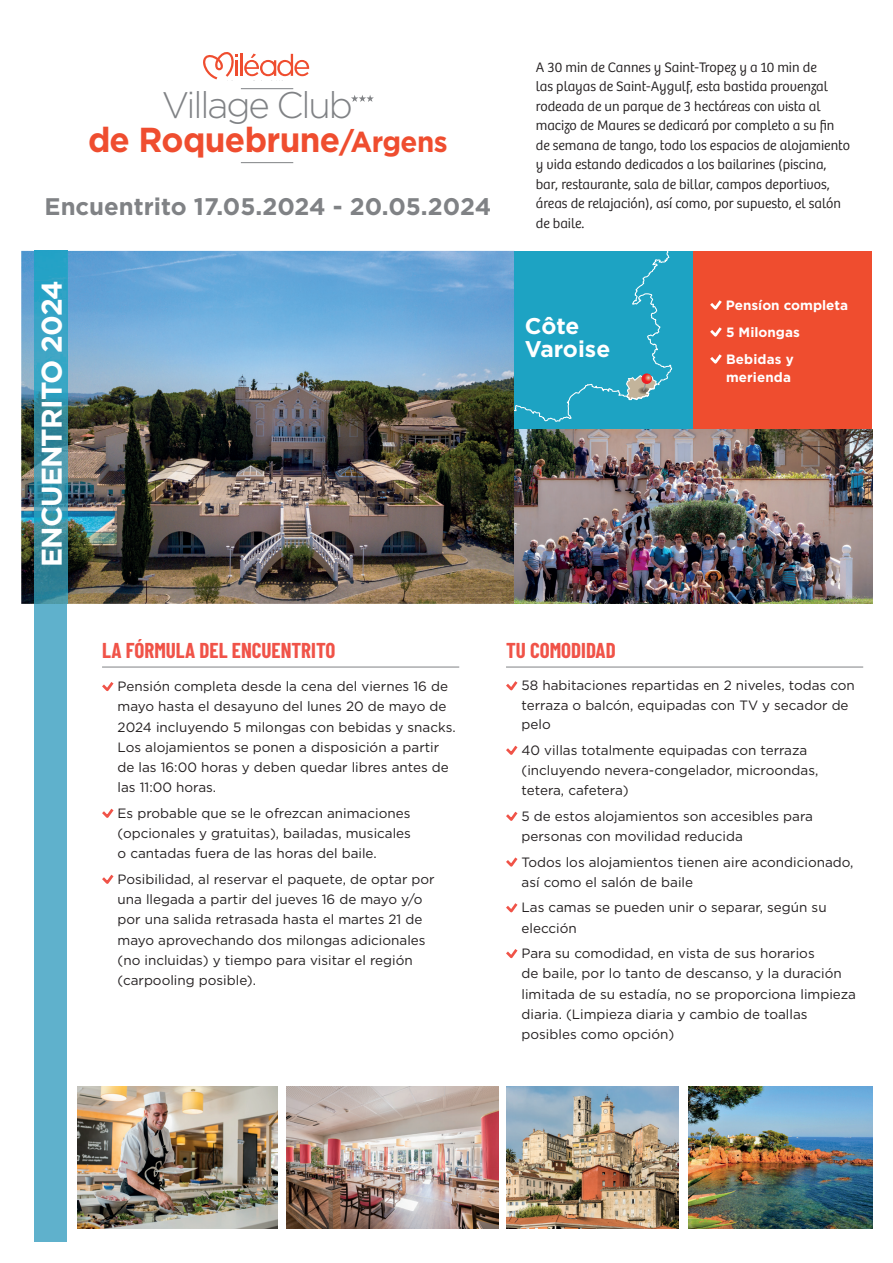
<style>
.page{position:relative;width:893px;height:1263px;background:#fff}
.page>*{position:absolute;margin:0;border:0;box-sizing:border-box;transform-origin:0 0}
.t1{font:300 36.9px "Gotham";letter-spacing:-.06em;color:#808285}
.t2{font:700 34.65px "Gotham";letter-spacing:-.02em;color:#ef4d2f;scale:.96 1}
.t3{font:700 28.5px "Gotham";letter-spacing:-.03em;color:#fff}
.t4{font:700 24px "Gotham";color:#808285}
.t5{font:700 22.8px/22.8px "Gotham";color:#fff}
.t6{font:700 21px "Barlow Condensed";color:#f05348}
.t7{font:300 14.25px/19.5px "Bree";color:#231f20}
.t8{font:13.5px/20.2px "Gotham";color:#231f20}
.t9{font:700 13.5px/27px "Gotham";color:#fff}
.s1{font-size:28.95px}
</style>
<div class="page">
<img style="left:77px;top:1086px;width:200px;height:143px">
<img style="left:286px;top:1086px;width:212px;height:143px">
<img style="left:688px;top:1086px;width:184px;height:143px">
<img style="left:506px;top:1086px;width:172px;height:143px">
<img style="left:21px;top:251px;width:493px;height:353px">
<div style="left:514px;top:251px;width:179px;height:179px;background:#1da3c3"></div>
<svg style="left:514px;top:251px;width:159px;height:171px"></svg>
<div style="left:693px;top:251px;width:179px;height:179px;background:#ef4d2f"></div>
<div style="left:34px;top:604px;width:33px;height:638px;background:#5fb1cc"></div>
<img style="left:34px;top:251px;width:33px;height:353px">
<svg style="left:710px;top:300px;width:12px;height:10px"></svg>
<svg style="left:710px;top:327px;width:12px;height:10px"></svg>
<svg style="left:710px;top:354px;width:12px;height:10px"></svg>
<hr style="left:102px;top:667px;width:357px;height:1px;background:#808285">
<svg style="left:102px;top:682px;width:12px;height:10px"></svg>
<svg style="left:102px;top:808px;width:12px;height:10px"></svg>
<svg style="left:102px;top:874px;width:12px;height:10px"></svg>
<hr style="left:506px;top:667px;width:357px;height:1px;background:#808285">
<svg style="left:506px;top:681px;width:12px;height:10px"></svg>
<svg style="left:506px;top:745px;width:12px;height:10px"></svg>
<svg style="left:506px;top:811px;width:12px;height:10px"></svg>
<svg style="left:506px;top:857px;width:12px;height:10px"></svg>
<svg style="left:506px;top:903px;width:12px;height:10px"></svg>
<svg style="left:506px;top:949px;width:12px;height:10px"></svg>
<hr style="left:241px;top:54px;width:2px;height:22px;background:#ef4d2f">
<svg style="left:244px;top:54px;width:65px;height:22px"></svg>
<svg style="left:203px;top:52px;width:35px;height:27px"></svg>
<svg style="left:351px;top:95px;width:23px;height:7px"></svg>
<hr style="left:241px;top:88px;width:52px;height:1px;background:#808285">
<hr style="left:241px;top:162px;width:52px;height:1px;background:#808285">
<img style="left:514px;top:430px;width:358px;height:174px">
<h1 class="t1" style="left:162px;top:82px;width:193px">Village Club</h1>
<h2 class="t2" style="left:88px;top:117px;width:376px">de Roquebrune<span class="s1">/Argens</span></h2>
<h3 class="t4" style="left:45px;top:191px;width:448px">Encuentrito 17.05.2024 - 20.05.2024</h3>
<h3 class="t3" style="left:33px;top:567px;width:289px;rotate:-90deg">ENCUENTRITO 2024</h3>
<p class="t7" style="left:536px;top:58px;width:316px">A 30 min de Cannes y Saint-Tropez y a 10 min de<br>las playas de Saint-Aygulf, esta bastida provenzal rodeada de un parque de 3 hectáreas con vista al macizo de Maures se dedicará por completo a su fin de semana de tango, todo los espacios de alojamiento y vida estando dedicados a los bailarines (piscina, bar, restaurante, sala de billar, campos deportivos, áreas de relajación), así como, por supuesto, el salón de baile.</p>
<h3 class="t5" style="left:525px;top:315px;width:87px">Côte<br>Varoise</h3>
<p class="t9" style="left:726px;top:291px;width:124px">Pensíon completa<br>5 Milongas<br>Bebidas y</p>
<p class="t9" style="left:726px;top:363px;width:66px">merienda</p>
<h3 class="t6" style="left:102px;top:636px;width:235px">LA FÓRMULA DEL ENCUENTRITO</h3>
<p class="t8" style="left:118px;top:676px;width:340px">Pensión completa desde la cena del viernes 16 de mayo hasta el desayuno del lunes 20 de mayo de 2024 incluyendo 5 milongas con bebidas y snacks.<br>Los alojamientos se ponen a disposición a partir de las 16:00 horas y deben quedar libres antes de las 11:00 horas.</p>
<p class="t8" style="left:118px;top:803px;width:295px;text-align:justify">Es probable que se le ofrezcan animaciones (opcionales y gratuitas), bailadas, musicales o cantadas fuera de las horas del baile.</p>
<p class="t8" style="left:118px;top:869px;width:319px">Posibilidad, al reservar el paquete, de optar por una llegada a partir del jueves 16 de mayo y/o por una salida retrasada hasta el martes 21 de mayo aprovechando dos milongas adicionales (no incluidas) y tiempo para visitar el región (carpooling posible).</p>
<h3 class="t6" style="left:506px;top:636px;width:111px">TU COMODIDAD</h3>
<p class="t8" style="left:522px;top:676px;width:335px;line-height:19.5px">58 habitaciones repartidas en 2 niveles, todas con terraza o balcón, equipadas con TV y secador de pelo</p>
<p class="t8" style="left:522px;top:740px;width:298px">40 villas totalmente equipadas con terraza (incluyendo nevera-congelador, microondas, tetera, cafetera)</p>
<p class="t8" style="left:522px;top:806px;width:293px">5 de estos alojamientos son accesibles para personas con movilidad reducida</p>
<p class="t8" style="left:522px;top:851px;width:334px">Todos los alojamientos tienen aire acondicionado, así como el salón de baile</p>
<p class="t8" style="left:522px;top:897px;width:307px">Las camas se pueden unir o separar, según su elección</p>
<p class="t8" style="left:522px;top:943px;width:336px">Para su comodidad, en vista de sus horarios<br>de baile, por lo tanto de descanso, y la duración limitada de su estadía, no se proporciona limpieza diaria. (Limpieza diaria y cambio de toallas posibles como opción)</p>
</div>
